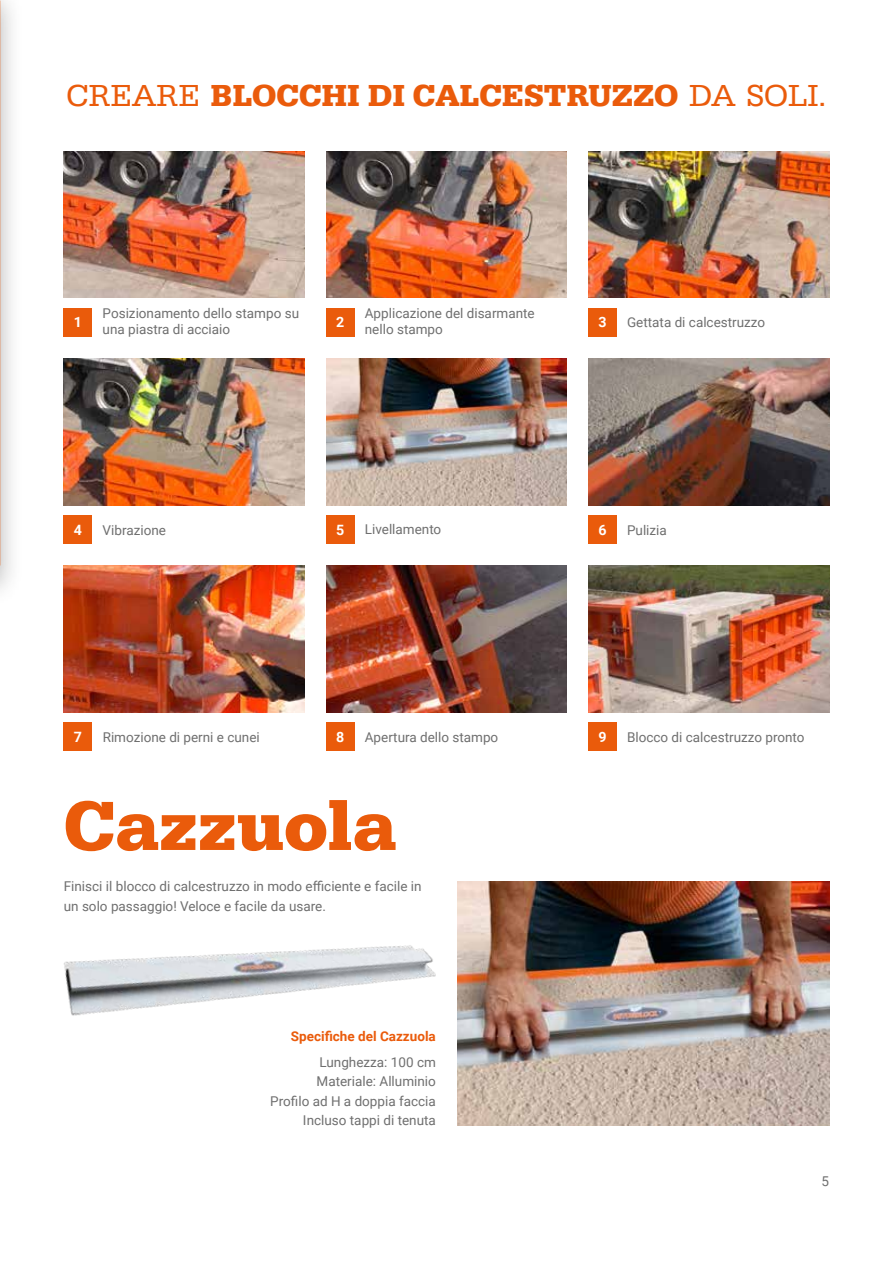
<style>
.page{position:relative;width:893px;height:1263px;background:#fff}
.page>*{position:absolute;margin:0;border:0;box-sizing:border-box;transform-origin:0 0}
.t1{font:700 72px "Egyptienne URW";color:#ea5b0b}
.t2{font:700 31.5px "Egyptienne URW";color:#ea5b0b}
.t3{font:700 14.25px "Roboto";color:#fff}
.t4{font:13.5px/19.5px "Roboto";color:#6f6f6f}
.t5{font:700 13.5px "Roboto";color:#ea5b0b}
.s1{font-weight:400}
</style>
<div class="page">
<div style="left:0;top:0;width:24px;height:606px;background:#000;opacity:.3"></div>
<img style="left:64px;top:151px;width:241px;height:147px">
<img style="left:326px;top:151px;width:241px;height:147px">
<img style="left:588px;top:151px;width:241px;height:147px">
<img style="left:326px;top:358px;width:241px;height:147px">
<img style="left:588px;top:358px;width:241px;height:147px">
<img style="left:64px;top:358px;width:241px;height:147px">
<img style="left:326px;top:565px;width:241px;height:147px">
<img style="left:588px;top:565px;width:241px;height:147px">
<img style="left:64px;top:565px;width:241px;height:147px">
<img style="left:457px;top:881px;width:372px;height:244px">
<img style="left:64px;top:945px;width:372px;height:71px">
<div style="left:64px;top:308px;width:28px;height:28px;background:#ea5b0b"></div>
<div style="left:326px;top:308px;width:28px;height:28px;background:#ea5b0b"></div>
<div style="left:588px;top:308px;width:28px;height:28px;background:#ea5b0b"></div>
<div style="left:588px;top:515px;width:28px;height:28px;background:#ea5b0b"></div>
<div style="left:326px;top:515px;width:28px;height:28px;background:#ea5b0b"></div>
<div style="left:64px;top:515px;width:28px;height:28px;background:#ea5b0b"></div>
<div style="left:64px;top:722px;width:28px;height:28px;background:#ea5b0b"></div>
<div style="left:326px;top:722px;width:28px;height:28px;background:#ea5b0b"></div>
<div style="left:588px;top:722px;width:28px;height:28px;background:#ea5b0b"></div>
<h2 class="t2" style="left:67px;top:77px;width:761px"><span class="s1">CREARE</span> BLOCCHI DI CALCESTRUZZO <span class="s1">DA SOLI.</span></h2>
<p class="t4" style="left:103px;top:305px;width:198px;line-height:16.2px">Posizionamento dello stampo su una piastra di acciaio</p>
<p class="t4" style="left:365px;top:305px;width:171px;line-height:16.2px">Applicazione del disarmante nello stampo</p>
<p class="t4" style="left:627px;top:312px;width:140px">Gettata di calcestruzzo</p>
<p class="t3" style="left:74px;top:312px;width:10px">1</p>
<p class="t3" style="left:336px;top:312px;width:10px">2</p>
<p class="t3" style="left:598px;top:312px;width:10px">3</p>
<p class="t4" style="left:365px;top:519px;width:78px">Livellamento</p>
<p class="t4" style="left:627px;top:519px;width:41px">Pulizia</p>
<p class="t3" style="left:74px;top:519px;width:10px">4</p>
<p class="t3" style="left:336px;top:519px;width:10px">5</p>
<p class="t3" style="left:598px;top:519px;width:10px">6</p>
<p class="t4" style="left:103px;top:519px;width:65px">Vibrazione</p>
<p class="t3" style="left:74px;top:726px;width:10px">7</p>
<p class="t3" style="left:336px;top:726px;width:10px">8</p>
<p class="t3" style="left:598px;top:726px;width:10px">9</p>
<p class="t4" style="left:103px;top:726px;width:159px">Rimozione di perni e cunei</p>
<p class="t4" style="left:365px;top:726px;width:135px">Apertura dello stampo</p>
<p class="t4" style="left:627px;top:726px;width:179px">Blocco di calcestruzzo pronto</p>
<h1 class="t1" style="left:64px;top:783px;width:334px">Cazzuola</h1>
<p class="t4" style="left:64px;top:876px;width:359px">Finisci il blocco di calcestruzzo in modo efficiente e facile in un solo passaggio! Veloce e facile da usare.</p>
<p class="t5" style="left:291px;top:1027px;width:146px">Specifiche del Cazzuola</p>
<p class="t4" style="left:270px;top:1052px;width:167px;text-align:right">Lunghezza: 100 cm<br>Materiale: Alluminio<br>Profilo ad H a doppia faccia<br>Incluso tappi di tenuta</p>
<p class="t4" style="left:822px;top:1171px;width:9px">5</p>
</div>
